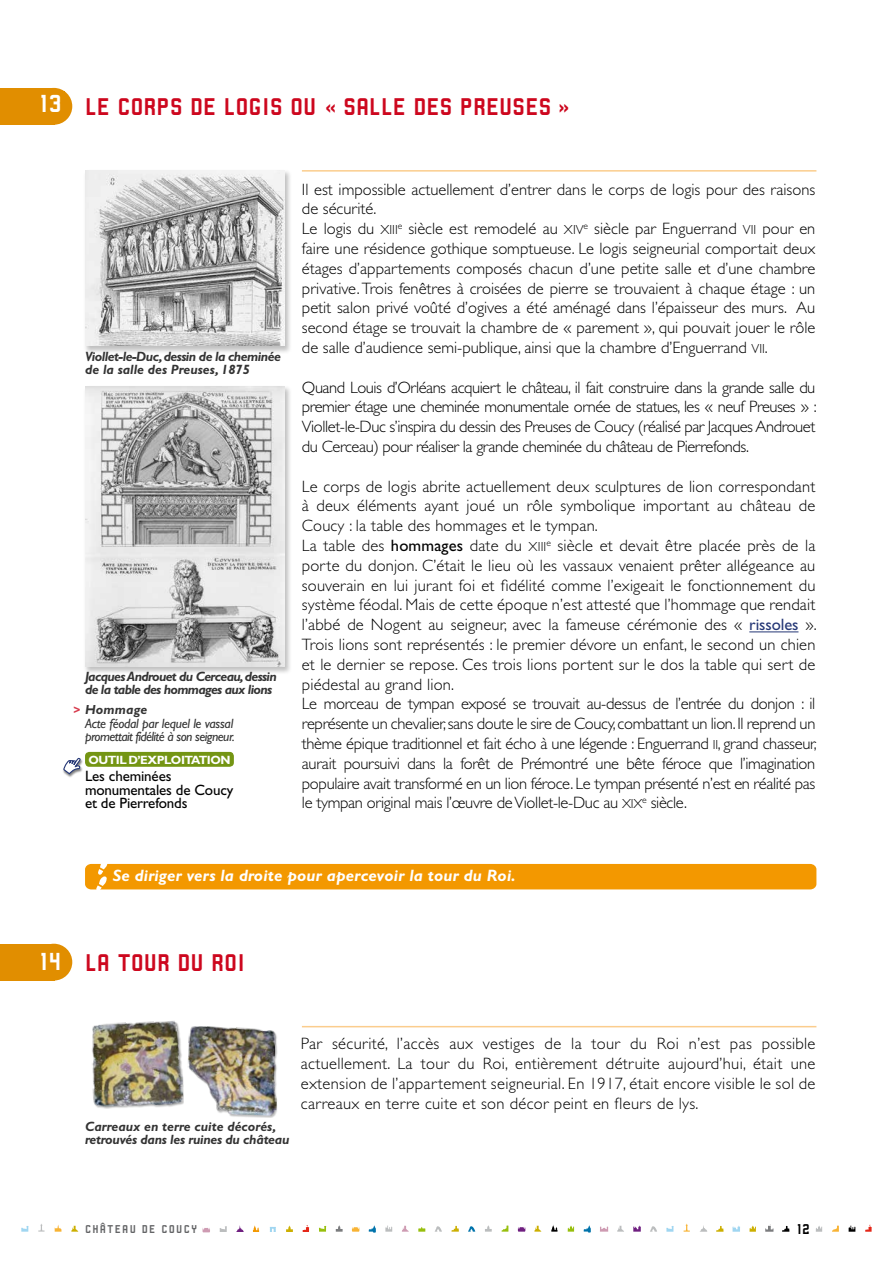
<style>
.page{position:relative;width:893px;height:1263px;background:#fff}
.page>*{position:absolute;margin:0;border:0;box-sizing:border-box;transform-origin:0 0}
.t1{font:25.95px "Robust CMN";color:#fff}
.t2{font:25.5px "Robust CMN";letter-spacing:-.005em;color:#cd071e}
.t3{font:300 16.5px/19.8px "Gill Sans";color:#000}
.t4{font:italic 700 16.5px "Gill Sans";letter-spacing:.01em;color:#fff}
.t5{font:15px/13.5px "Gill Sans";letter-spacing:-.01em;color:#000}
.t6{font:15px "Robust CMN";color:#000}
.t7{font:italic 700 13.5px/13.5px "Gill Sans";letter-spacing:-.04em;color:#000}
.t8{font:italic 700 13.5px/13.5px "Gill Sans";letter-spacing:-.02em;color:#000}
.t9{font:italic 13.5px/13.5px "Gill Sans";letter-spacing:-.04em;color:#000}
.t10{font:italic 700 13.5px "Gill Sans";letter-spacing:.01em;color:#000}
.t11{font:700 12px "Gill Sans";letter-spacing:-.04em;color:#fff}
.t12{font:12px "Robust CMN";letter-spacing:.1em;color:#646567}
.t13{font:700 12px "Gill Sans";color:#cd071e}
.s1{font-family:"Gill Sans Light SC800";font-weight:400;font-size:13.2px}
.s2{font-weight:400}
.s3{font-weight:400;color:#253776}
</style>
<div class="page">
<svg style="left:402px;top:1226px;width:7px;height:6px"></svg>
<svg style="left:352px;top:1227px;width:7px;height:5px"></svg>
<svg style="left:319px;top:1226px;width:7px;height:6px"></svg>
<svg style="left:832px;top:1225px;width:7px;height:7px"></svg>
<svg style="left:716px;top:1226px;width:7px;height:6px"></svg>
<svg style="left:865px;top:1224px;width:7px;height:8px"></svg>
<svg style="left:666px;top:1226px;width:8px;height:6px"></svg>
<svg style="left:732px;top:1225px;width:8px;height:7px"></svg>
<svg style="left:749px;top:1225px;width:7px;height:7px"></svg>
<svg style="left:849px;top:1225px;width:6px;height:7px"></svg>
<svg style="left:71px;top:1226px;width:7px;height:6px"></svg>
<svg style="left:55px;top:1225px;width:7px;height:7px"></svg>
<svg style="left:21px;top:1226px;width:7px;height:6px"></svg>
<svg style="left:568px;top:1225px;width:6px;height:6px"></svg>
<svg style="left:502px;top:1225px;width:6px;height:6px"></svg>
<svg style="left:518px;top:1227px;width:7px;height:4px"></svg>
<svg style="left:468px;top:1226px;width:7px;height:5px"></svg>
<svg style="left:633px;top:1225px;width:8px;height:6px"></svg>
<svg style="left:551px;top:1225px;width:6px;height:6px"></svg>
<svg style="left:451px;top:1226px;width:8px;height:5px"></svg>
<svg style="left:369px;top:1225px;width:7px;height:8px"></svg>
<svg style="left:584px;top:1225px;width:7px;height:8px"></svg>
<svg style="left:418px;top:1227px;width:7px;height:5px"></svg>
<svg style="left:684px;top:1223px;width:6px;height:9px"></svg>
<svg style="left:600px;top:1226px;width:8px;height:5px"></svg>
<svg style="left:534px;top:1226px;width:7px;height:5px"></svg>
<svg style="left:782px;top:1226px;width:7px;height:6px"></svg>
<svg style="left:336px;top:1225px;width:7px;height:7px"></svg>
<svg style="left:765px;top:1224px;width:8px;height:8px"></svg>
<svg style="left:385px;top:1225px;width:7px;height:7px"></svg>
<svg style="left:435px;top:1226px;width:7px;height:6px"></svg>
<svg style="left:700px;top:1225px;width:7px;height:7px"></svg>
<svg style="left:816px;top:1226px;width:6px;height:6px"></svg>
<svg style="left:485px;top:1225px;width:7px;height:6px"></svg>
<svg style="left:617px;top:1226px;width:7px;height:5px"></svg>
<svg style="left:650px;top:1226px;width:7px;height:5px"></svg>
<svg style="left:38px;top:1224px;width:7px;height:7px"></svg>
<svg style="left:236px;top:1225px;width:8px;height:7px"></svg>
<svg style="left:253px;top:1225px;width:6px;height:7px"></svg>
<svg style="left:270px;top:1227px;width:6px;height:5px"></svg>
<svg style="left:286px;top:1225px;width:7px;height:7px"></svg>
<svg style="left:303px;top:1225px;width:6px;height:7px"></svg>
<svg style="left:220px;top:1226px;width:7px;height:6px"></svg>
<svg style="left:202px;top:1228px;width:8px;height:4px"></svg>
<hr style="left:749px;top:631px;width:49px;height:1px;background:#253776">
<hr style="left:302px;top:170px;width:514px;height:2px;background:#fbcd8d">
<div style="left:0;top:88px;width:54px;height:37px;background:#e18e00"></div>
<div style="left:35px;top:88px;width:37px;height:37px;background:#e18e00;border-radius:50%"></div>
<div style="left:40px;top:91px;width:25px;height:29px;background:#e18e00"></div>
<div style="left:83px;top:386px;width:209px;height:289px;background:#000;opacity:.25"></div>
<img style="left:85px;top:386px;width:200px;height:281px">
<div style="left:83px;top:170px;width:209px;height:184px;background:#000;opacity:.25"></div>
<img style="left:85px;top:170px;width:200px;height:176px">
<div style="left:85px;top:864px;width:731px;height:25px;background:#f39800;border-radius:6px"></div>
<svg style="left:95px;top:863px;width:13px;height:27px"></svg>
<div style="left:85px;top:752px;width:149px;height:15px;background:#749513;border-radius:4px"></div>
<div style="left:62px;top:758px;width:21px;height:20px;background:#000;opacity:.5"></div>
<svg style="left:62px;top:757px;width:19px;height:19px"></svg>
<hr style="left:302px;top:1026px;width:514px;height:1px;background:#fbcd8d">
<div style="left:0;top:944px;width:54px;height:36px;background:#e18e00"></div>
<div style="left:35px;top:944px;width:37px;height:36px;background:#e18e00;border-radius:50%"></div>
<img style="left:92px;top:1021px;width:92px;height:88px">
<div style="left:188px;top:1026px;width:90px;height:92px;background:#000;opacity:.25"></div>
<img style="left:188px;top:1026px;width:90px;height:90px">
<h1 class="t1" style="left:40px;top:89px;width:24px">13</h1>
<h2 class="t2" style="left:85px;top:93px;width:487px">LE CORPS DE LOGIS OU « SALLE DES PREUSES »</h2>
<p class="t7" style="left:85px;top:349px;width:197px">Viollet-le-Duc, dessin de la cheminée de la salle des Preuses, 1875</p>
<p class="t7" style="left:85px;top:670px;width:193px">Jacques Androuet du Cerceau, dessin de la table des hommages aux lions</p>
<p class="t10" style="left:85px;top:702px;width:64px">Hommage</p>
<p class="t9" style="left:85px;top:716px;width:151px">Acte féodal par lequel le vassal promettait fidélité à son seigneur.</p>
<p class="t13" style="left:73px;top:702px;width:9px">&gt;</p>
<p class="t11" style="left:88px;top:752px;width:144px">OUTIL D’EXPLOITATION</p>
<p class="t5" style="left:85px;top:769px;width:150px">Les cheminées monumentales de Coucy et de Pierrefonds</p>
<p class="t3" style="left:302px;top:179px;width:515px">Il est impossible actuellement d’entrer dans le corps de logis pour des raisons de sécurité.<br>Le logis du <span class="s1">XIII</span><sup>e</sup> siècle est remodelé au <span class="s1">XIV</span><sup>e</sup> siècle par Enguerrand <span class="s1">VII</span> pour en faire une résidence gothique somptueuse. Le logis seigneurial comportait deux étages d’appartements composés chacun d’une petite salle et d’une chambre privative. Trois fenêtres à croisées de pierre se trouvaient à chaque étage : un petit salon privé voûté d’ogives a été aménagé dans l’épaisseur des murs. Au second étage se trouvait la chambre de « parement », qui pouvait jouer le rôle de salle d’audience semi-publique, ainsi que la chambre d’Enguerrand <span class="s1">VII</span>.</p>
<p class="t3" style="left:302px;top:377px;width:516px;text-align:justify">Quand Louis d’Orléans acquiert le château, il fait construire dans la grande salle du premier étage une cheminée monumentale ornée de statues, les « neuf Preuses » :<br>Viollet-le-Duc s’inspira du dessin des Preuses de Coucy (réalisé par Jacques Androuet du Cerceau) pour réaliser la grande cheminée du château de Pierrefonds.</p>
<p class="t3" style="left:302px;top:476px;width:516px">Le corps de logis abrite actuellement deux sculptures de lion correspondant à deux éléments ayant joué un rôle symbolique important au château de Coucy : la table des hommages et le tympan.<br>La table des <span class="s2">hommages</span> date du <span class="s1">XIII</span><sup>e</sup> siècle et devait être placée près de la porte du donjon. C’était le lieu où les vassaux venaient prêter allégeance au souverain en lui jurant foi et fidélité comme l’exigeait le fonctionnement du système féodal. Mais de cette époque n’est attesté que l’hommage que rendait l’abbé de Nogent au seigneur, avec la fameuse cérémonie des « <span class="s3">rissoles</span> ».<br>Trois lions sont représentés : le premier dévore un enfant, le second un chien et le dernier se repose. Ces trois lions portent sur le dos la table qui sert de piédestal au grand lion.<br>Le morceau de tympan exposé se trouvait au-dessus de l’entrée du donjon : il représente un chevalier, sans doute le sire de Coucy, combattant un lion. Il reprend un thème épique traditionnel et fait écho à une légende : Enguerrand <span class="s1">II</span>, grand chasseur, aurait poursuivi dans la forêt de Prémontré une bête féroce que l’imagination populaire avait transformé en un lion féroce. Le tympan présenté n’est en réalité pas le tympan original mais l’œuvre de Viollet-le-Duc au <span class="s1">XIX</span><sup>e</sup> siècle.</p>
<p class="t4" style="left:113px;top:866px;width:405px">Se diriger vers la droite pour apercevoir la tour du Roi.</p>
<h1 class="t1" style="left:40px;top:947px;width:23px">14</h1>
<h2 class="t2" style="left:85px;top:949px;width:162px">LA TOUR DU ROI</h2>
<p class="t8" style="left:85px;top:1119px;width:206px">Carreaux en terre cuite décorés, retrouvés dans les ruines du château</p>
<p class="t3" style="left:301px;top:1034px;width:516px;text-align:justify">Par sécurité, l’accès aux vestiges de la tour du Roi n’est pas possible actuellement. La tour du Roi, entièrement détruite aujourd’hui, était une extension de l’appartement seigneurial. En 1917, était encore visible le sol de carreaux en terre cuite et son décor peint en fleurs de lys.</p>
<p class="t12" style="left:85px;top:1222px;width:114px">CHÂTEAU DE COUCY</p>
<p class="t6" style="left:797px;top:1220px;width:15px">12</p>
</div>
